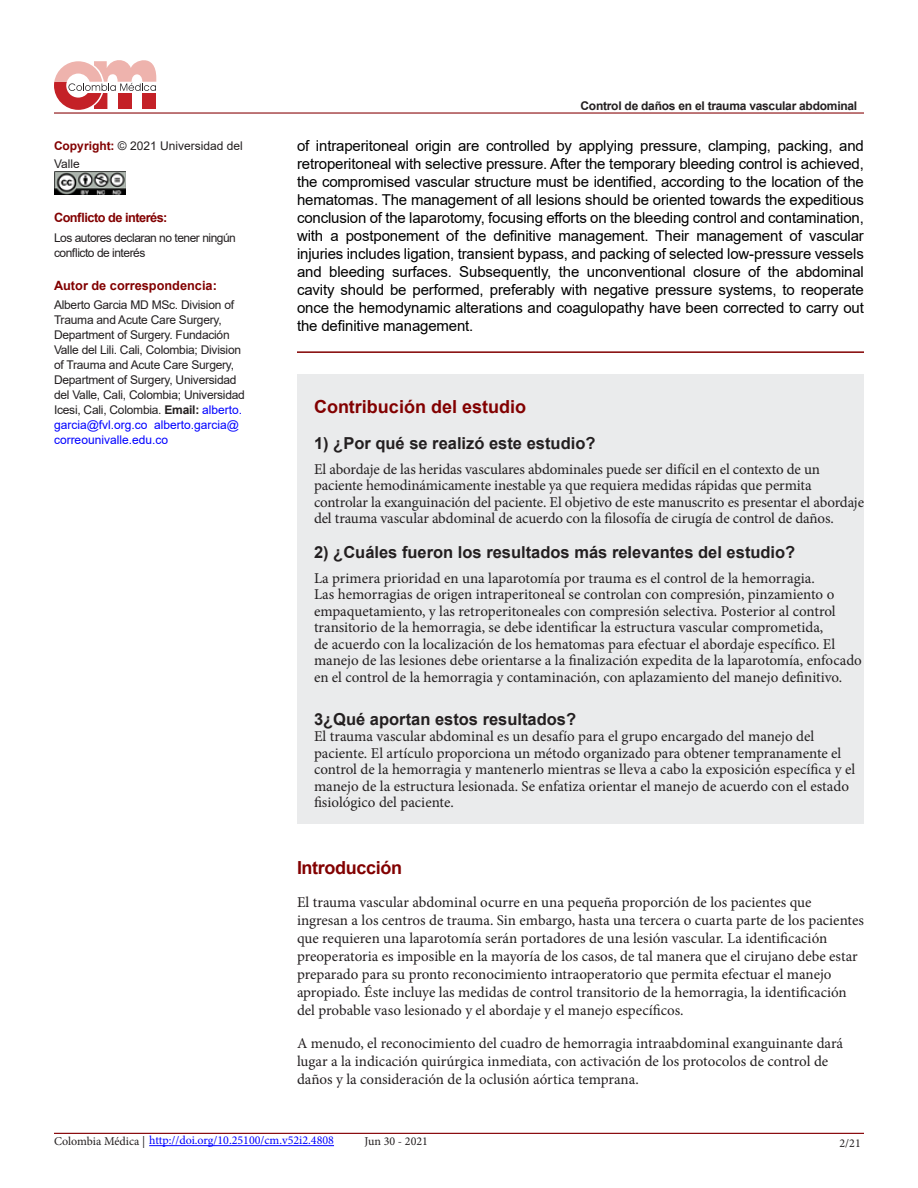
<style>
.page{position:relative;width:918px;height:1188px;background:#fff}
.page>*{position:absolute;margin:0;border:0;box-sizing:border-box;transform-origin:0 0}
.t1{font:700 18px "Arial";color:#820000}
.t2{font:700 18px "Arial";letter-spacing:-.02em;color:#820000}
.t3{font:700 16.5px "Arial";color:#231f20}
.t4{font:15px/16.5px "Minion Pro";color:#231f20}
.t5{font:15px/18px "Arial";letter-spacing:-.01em;color:#000;text-align:justify}
.t6{font:700 12.75px "Arial";color:#820000}
.t7{font:700 12.75px "Arial";letter-spacing:-.04em;color:#820000}
.t8{font:12px/15px "Arial";letter-spacing:-.02em;color:#231f20}
.t9{font:12px "Minion Pro";color:#00f}
.t10{font:12px/15px "Arial";letter-spacing:-.04em;color:#231f20}
.t11{font:700 12px "Arial";letter-spacing:-.02em;color:#231f20}
.t12{font:12px/18px "Arial";color:#231f20}
.t13{font:12px "Minion Pro";color:#231f20}
.s1{font-weight:700;color:#820000}
.s2{font-weight:700}
.s3{color:#00f}
.s4{color:#231f20}
</style>
<div class="page">
<hr style="left:54px;top:112px;width:810px;height:2px;background:#8b0d10">
<svg style="left:54px;top:60px;width:102px;height:50px"></svg>
<hr style="left:149px;top:1145px;width:185px;height:1px;background:#00f">
<hr style="left:54px;top:1133px;width:810px;height:1px;background:#8b0d10">
<div style="left:297px;top:374px;width:567px;height:450px;background:#eaebec"></div>
<hr style="left:297px;top:351px;width:567px;height:2px;background:#820000">
<img style="left:54px;top:171px;width:72px;height:24px">
<p class="t12" style="left:54px;top:137px;width:190px"><span class="s1">Copyright:</span> © 2021 Universidad del<br>Valle</p>
<p class="t7" style="left:54px;top:209px;width:115px">Conflicto de interés:</p>
<p class="t10" style="left:54px;top:230px;width:183px">Los autores declaran no tener ningún conflicto de interés</p>
<p class="t6" style="left:54px;top:276px;width:164px">Autor de correspondencia:</p>
<p class="t8" style="left:54px;top:297px;width:192px">Alberto Garcia MD MSc. Division of Trauma and Acute Care Surgery, Department of Surgery. Fundación Valle del Lili. Cali, Colombia; Division of Trauma and Acute Care Surgery, Department of Surgery, Universidad del Valle, Cali, Colombia; Universidad Icesi, Cali, Colombia. <span class="s2">Email:</span> <span class="s3">alberto. garcia@fvl.org.co alberto.garcia@ correounivalle.edu.co</span></p>
<p class="t11" style="left:580px;top:97px;width:278px">Control de daños en el trauma vascular abdominal</p>
<p class="t5" style="left:297px;top:137px;width:568px">of intraperitoneal origin are controlled by applying pressure, clamping, packing, and retroperitoneal with selective pressure. After the temporary bleeding control is achieved, the compromised vascular structure must be identified, according to the location of the hematomas. The management of all lesions should be oriented towards the expeditious conclusion of the laparotomy, focusing efforts on the bleeding control and contamination, with a postponement of the definitive management. Their management of vascular injuries includes ligation, transient bypass, and packing of selected low-pressure vessels and bleeding surfaces. Subsequently, the unconventional closure of the abdominal cavity should be performed, preferably with negative pressure systems, to reoperate once the hemodynamic alterations and coagulopathy have been corrected to carry out the definitive management.</p>
<p class="t1" style="left:314px;top:394px;width:214px">Contribución del estudio</p>
<p class="t3" style="left:314px;top:431px;width:283px">1) ¿Por qué se realizó este estudio?</p>
<p class="t4" style="left:314px;top:461px;width:552px">El abordaje de las heridas vasculares abdominales puede ser difícil en el contexto de un paciente hemodinámicamente inestable ya que requiera medidas rápidas que permita controlar la exanguinación del paciente. El objetivo de este manuscrito es presentar el abordaje del trauma vascular abdominal de acuerdo con la filosofía de cirugía de control de daños.</p>
<p class="t3" style="left:314px;top:540px;width:483px">2) ¿Cuáles fueron los resultados más relevantes del estudio?</p>
<p class="t4" style="left:314px;top:570px;width:549px">La primera prioridad en una laparotomía por trauma es el control de la hemorragia.<br>Las hemorragias de origen intraperitoneal se controlan con compresión, pinzamiento o empaquetamiento, y las retroperitoneales con compresión selectiva. Posterior al control transitorio de la hemorragia, se debe identificar la estructura vascular comprometida,<br>de acuerdo con la localización de los hematomas para efectuar el abordaje específico. El manejo de las lesiones debe orientarse a la finalización expedita de la laparotomía, enfocado en el control de la hemorragia y contaminación, con aplazamiento del manejo definitivo.</p>
<p class="t3" style="left:314px;top:707px;width:264px">3¿Qué aportan estos resultados?</p>
<p class="t4" style="left:314px;top:728px;width:543px">El trauma vascular abdominal es un desafío para el grupo encargado del manejo del paciente. El artículo proporciona un método organizado para obtener tempranamente el control de la hemorragia y mantenerlo mientras se lleva a cabo la exposición específica y el manejo de la estructura lesionada. Se enfatiza orientar el manejo de acuerdo con el estado fisiológico del paciente.</p>
<p class="t2" style="left:297px;top:855px;width:107px">Introducción</p>
<p class="t4" style="left:297px;top:893px;width:568px;line-height:18px">El trauma vascular abdominal ocurre en una pequeña proporción de los pacientes que ingresan a los centros de trauma. Sin embargo, hasta una tercera o cuarta parte de los pacientes que requieren una laparotomía serán portadores de una lesión vascular. La identificación preoperatoria es imposible en la mayoría de los casos, de tal manera que el cirujano debe estar preparado para su pronto reconocimiento intraoperatorio que permita efectuar el manejo apropiado. Éste incluye las medidas de control transitorio de la hemorragia, la identificación del probable vaso lesionado y el abordaje y el manejo específicos.</p>
<p class="t4" style="left:297px;top:1034px;width:548px;line-height:18px">A menudo, el reconocimiento del cuadro de hemorragia intraabdominal exanguinante dará lugar a la indicación quirúrgica inmediata, con activación de los protocolos de control de daños y la consideración de la oclusión aórtica temprana.</p>
<p class="t9" style="left:54px;top:1133px;width:282px"><span class="s4">Colombia Médica |</span> http://doi.org/10.25100/cm.v52i2.4808</p>
<p class="t13" style="left:364px;top:1133px;width:65px">Jun 30 - 2021</p>
<p class="t13" style="left:840px;top:1135px;width:23px">2/21</p>
</div>
